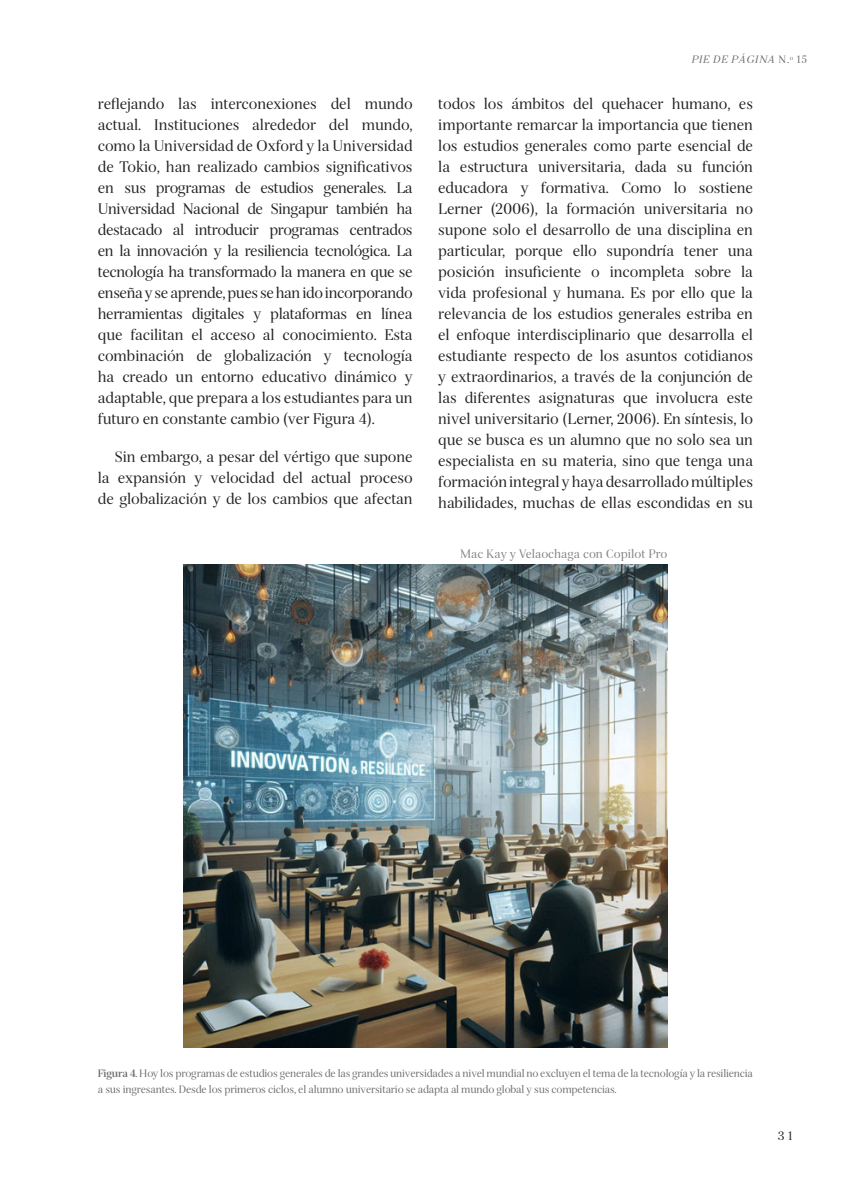
<style>
.page{position:relative;width:851px;height:1191px;background:#fff}
.page>*{position:absolute;margin:0;border:0;box-sizing:border-box;transform-origin:0 0}
.Parrafo{font:15px/21px "Serif 72 Beta";letter-spacing:-.01em;color:#231f20;text-align:justify}
.PARRAFO_EDITORIAL{font:12px "Serif 72 Beta";color:#808285}
.t1{font:12px "Serif 72 Beta";color:#231f20}
.Leyenda_foto{font:10.5px/16.2px "Serif 72 Beta";letter-spacing:-.02em;color:#6c6d70}
.t2{font:italic 10.5px "Serif 72 Beta";letter-spacing:.06em;color:#6c6d70}
.s1{font-style:normal}
.s2{font-weight:700}
</style>
<div class="page">
<img style="left:183px;top:565px;width:484px;height:482px">
<p class="Parrafo" style="left:98px;top:93px;width:316px">reflejando las interconexiones del mundo actual. Instituciones alrededor del mundo, como la Universidad de Oxford y la Universidad de Tokio, han realizado cambios significativos en sus programas de estudios generales. La Universidad Nacional de Singapur también ha destacado al introducir programas centrados en la innovación y la resiliencia tecnológica. La tecnología ha transformado la manera en que se enseña y se aprende, pues se han ido incorporando herramientas digitales y plataformas en línea que facilitan el acceso al conocimiento. Esta combinación de globalización y tecnología ha creado un entorno educativo dinámico y adaptable, que prepara a los estudiantes para un futuro en constante cambio (ver Figura 4).</p>
<p class="Parrafo" style="left:98px;top:446px;width:316px;text-indent:17px">Sin embargo, a pesar del vértigo que supone la expansión y velocidad del actual proceso de globalización y de los cambios que afectan</p>
<p class="t2" style="left:691px;top:53px;width:117px">PIE DE PÁGINA <span class="s1">N.</span><sup>o</sup> <span class="s1">15</span></p>
<p class="Parrafo" style="left:438px;top:93px;width:316px">todos los ámbitos del quehacer humano, es importante remarcar la importancia que tienen los estudios generales como parte esencial de la estructura universitaria, dada su función educadora y formativa. Como lo sostiene Lerner (2006), la formación universitaria no supone solo el desarrollo de una disciplina en particular, porque ello supondría tener una posición insuficiente o incompleta sobre la vida profesional y humana. Es por ello que la relevancia de los estudios generales estriba en el enfoque interdisciplinario que desarrolla el estudiante respecto de los asuntos cotidianos y extraordinarios, a través de la conjunción de las diferentes asignaturas que involucra este nivel universitario (Lerner, 2006). En síntesis, lo que se busca es un alumno que no solo sea un especialista en su materia, sino que tenga una formación integral y haya desarrollado múltiples habilidades, muchas de ellas escondidas en su</p>
<p class="PARRAFO_EDITORIAL" style="left:460px;top:546px;width:209px">Mac Kay y Velaochaga con Copilot Pro</p>
<p class="Leyenda_foto" style="left:98px;top:1065px;width:656px"><span class="s2">Figura 4.</span> Hoy los programas de estudios generales de las grandes universidades a nivel mundial no excluyen el tema de la tecnología y la resiliencia a sus ingresantes. Desde los primeros ciclos, el alumno universitario se adapta al mundo global y sus competencias.</p>
<p class="t1" style="left:777px;top:1129px;width:16px">3 1</p>
</div>
